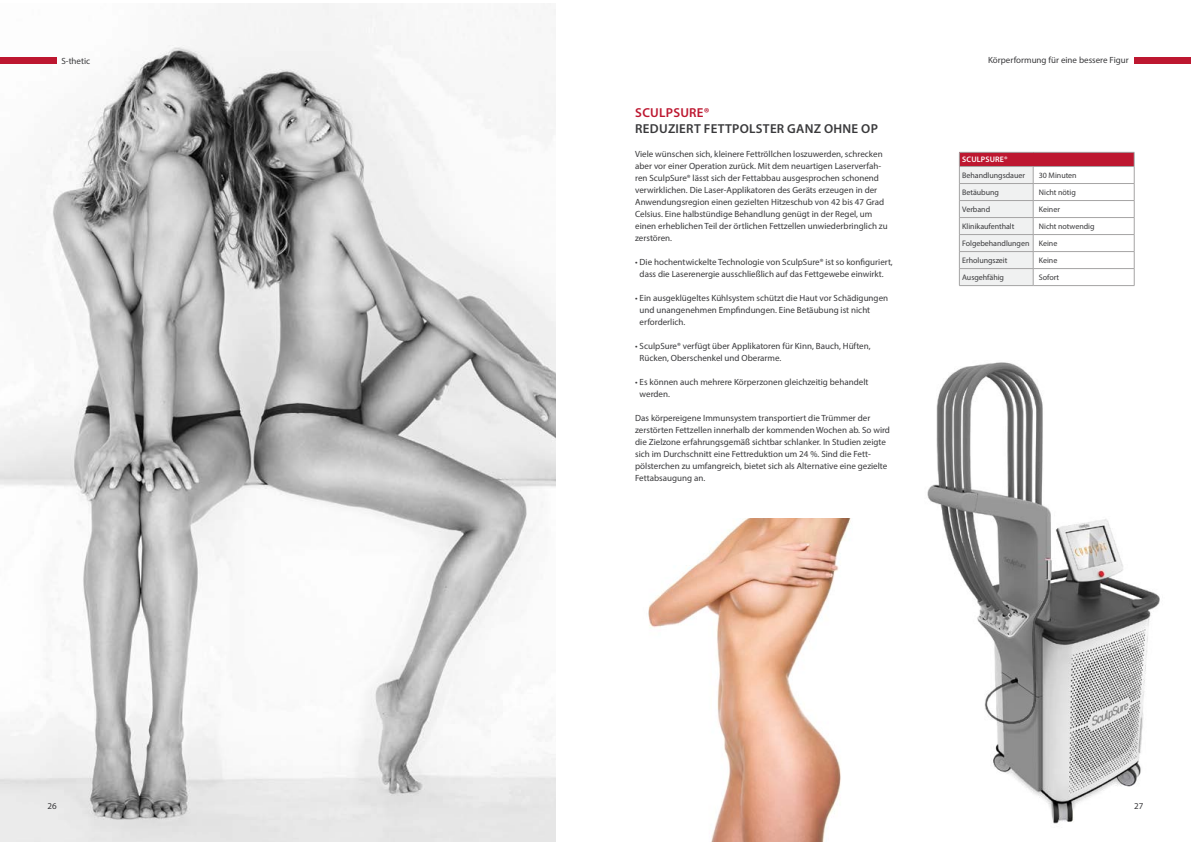
<style>
.page{position:relative;width:1191px;height:842px;background:#fff}
.page>*{position:absolute;margin:0;border:0;box-sizing:border-box;transform-origin:0 0}
.t1{font:600 13px "Myriad Pro";letter-spacing:.02em;color:#39393b}
.t2{font:600 13px "Myriad Pro";letter-spacing:.02em;color:#bd1730}
.t3{font:9px/12px "Myriad Pro";color:#39393b}
.t4{font:8px/17px "Myriad Pro";letter-spacing:-.005em;color:#39393b}
.t5{font:600 8px "Myriad Pro";letter-spacing:.015em;color:#fff}
</style>
<div class="page">
<img style="left:927px;top:362px;width:233px;height:462px">
<img style="left:0;top:4px;width:556px;height:838px">
<img style="left:648px;top:518px;width:203px;height:324px">
<div style="left:959px;top:152px;width:175px;height:14px;background:#bd1730"></div>
<hr style="left:959px;top:152px;width:74px;height:1px;background:#a5a4a4">
<hr style="left:1033px;top:152px;width:101px;height:1px;background:#a5a4a4">
<hr style="left:1033px;top:166px;width:101px;height:1px;background:#a5a4a4">
<hr style="left:1033px;top:183px;width:101px;height:1px;background:#a5a4a4">
<hr style="left:1033px;top:200px;width:101px;height:1px;background:#a5a4a4">
<hr style="left:1033px;top:217px;width:101px;height:1px;background:#a5a4a4">
<hr style="left:1033px;top:234px;width:101px;height:1px;background:#a5a4a4">
<hr style="left:1033px;top:251px;width:101px;height:1px;background:#a5a4a4">
<hr style="left:1033px;top:268px;width:101px;height:1px;background:#a5a4a4">
<svg style="left:959px;top:153px;width:75px;height:132px"></svg>
<svg style="left:1134px;top:153px;width:1px;height:132px"></svg>
<hr style="left:959px;top:285px;width:74px;height:1px;background:#a5a4a4">
<hr style="left:1033px;top:285px;width:101px;height:1px;background:#a5a4a4">
<div style="left:0;top:57px;width:57px;height:6px;background:#bd1730"></div>
<div style="left:1134px;top:57px;width:57px;height:6px;background:#bd1730"></div>
<p class="t3" style="left:61px;top:54px;width:30px">S-thetic</p>
<p class="t3" style="left:988px;top:54px;width:142px">Körperformung für eine bessere Figur</p>
<h1 class="t2" style="left:635px;top:105px;width:76px">SCULPSURE®</h1>
<h1 class="t1" style="left:635px;top:120px;width:244px">REDUZIERT FETTPOLSTER GANZ OHNE OP</h1>
<p class="t3" style="left:635px;top:148px;width:254px">Viele wünschen sich, kleinere Fettröllchen loszuwerden, schrecken aber vor einer Operation zurück. Mit dem neuartigen Laserverfah&shy;ren SculpSure® lässt sich der Fettabbau ausgesprochen schonend verwirklichen. Die Laser-Applikatoren des Geräts erzeugen in der Anwendungsregion einen gezielten Hitzeschub von 42 bis 47 Grad Celsius. Eine halbstündige Behandlung genügt in der Regel, um einen erheblichen Teil der örtlichen Fettzellen unwiederbringlich zu zerstören.</p>
<p class="t3" style="left:635px;top:256px;width:259px;text-align:center">• Die hochentwickelte Technologie von SculpSure® ist so konfiguriert, dass die Laserenergie ausschließlich auf das Fettgewebe einwirkt.</p>
<p class="t3" style="left:639px;top:292px;width:250px;text-indent:-4px">• Ein ausgeklügeltes Kühlsystem schützt die Haut vor Schädigungen und unangenehmen Empfindungen. Eine Betäubung ist nicht erforderlich.</p>
<p class="t3" style="left:639px;top:340px;width:232px;text-indent:-4px">• SculpSure® verfügt über Applikatoren für Kinn, Bauch, Hüften,<br>Rücken, Oberschenkel und Oberarme.</p>
<p class="t3" style="left:639px;top:376px;width:230px;text-indent:-4px">• Es können auch mehrere Körperzonen gleichzeitig behandelt werden.</p>
<p class="t3" style="left:635px;top:412px;width:256px">Das körpereigene Immunsystem transportiert die Trümmer der zerstörten Fettzellen innerhalb der kommenden Wochen ab. So wird die Zielzone erfahrungsgemäß sichtbar schlanker. In Studien zeigte sich im Durchschnitt eine Fettreduktion um 24 %. Sind die Fett&shy;pölsterchen zu umfangreich, bietet sich als Alternative eine gezielte Fettabsaugung an.</p>
<p class="t5" style="left:962px;top:155px;width:47px">SCULPSURE®</p>
<p class="t4" style="left:962px;top:167px;width:64px">Behandlungsdauer</p>
<p class="t4" style="left:1038px;top:167px;width:39px">30 Minuten</p>
<p class="t4" style="left:962px;top:184px;width:38px">Betäubung</p>
<p class="t4" style="left:1038px;top:184px;width:38px">Nicht nötig</p>
<p class="t4" style="left:962px;top:201px;width:29px">Verband</p>
<p class="t4" style="left:1038px;top:201px;width:23px">Keiner</p>
<p class="t4" style="left:962px;top:218px;width:54px">Klinikaufenthalt</p>
<p class="t4" style="left:962px;top:218px;width:134px;text-indent:77px">Nicht notwendig<br>Folgebehandlungen Keine<br>Erholungszeit</p>
<p class="t4" style="left:1038px;top:252px;width:20px">Keine</p>
<p class="t4" style="left:962px;top:269px;width:43px">Ausgehfähig</p>
<p class="t4" style="left:1038px;top:269px;width:22px">Sofort</p>
<p class="t3" style="left:47px;top:799px;width:11px">26</p>
<p class="t3" style="left:1134px;top:799px;width:11px">27</p>
</div>
